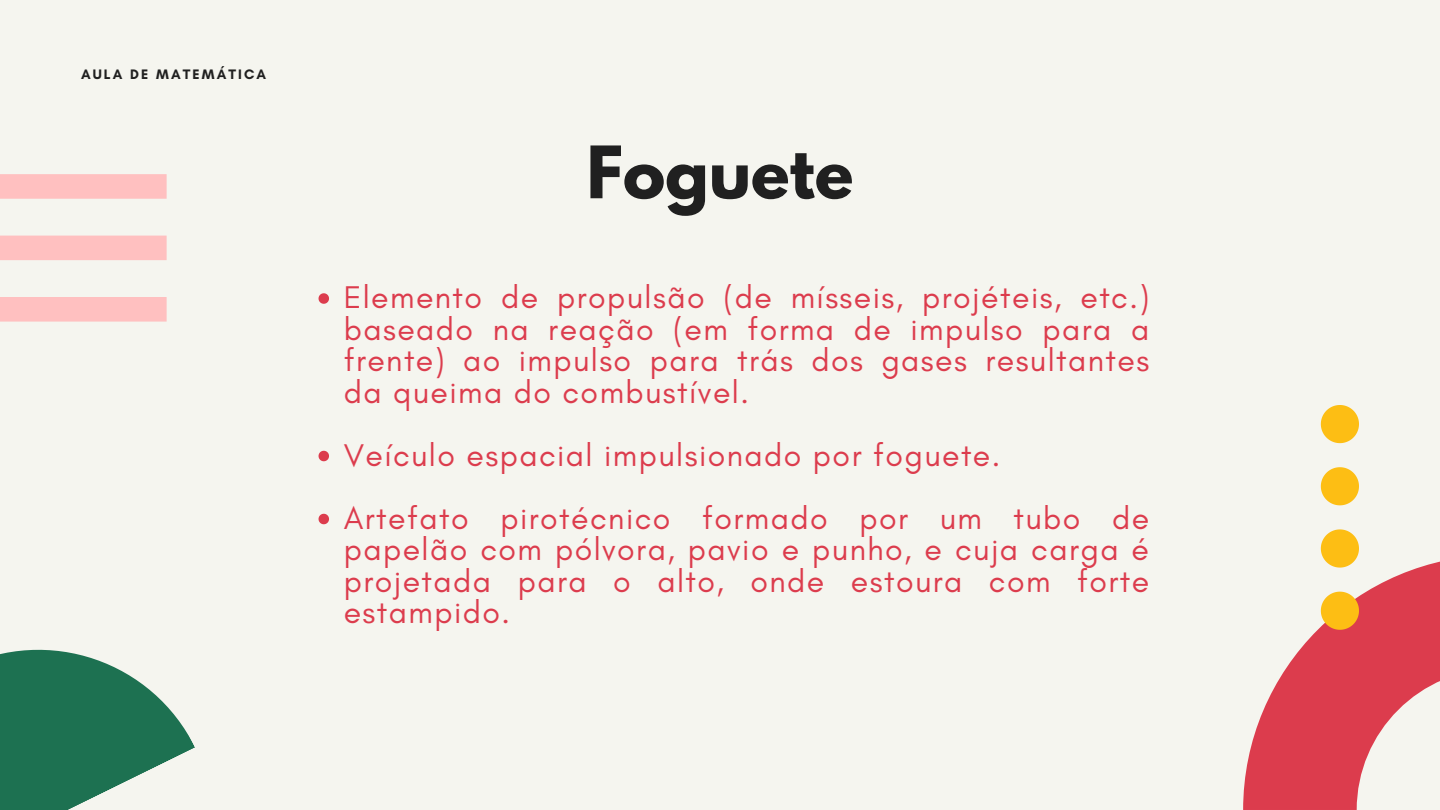
<style>
.page{position:relative;width:1440px;height:810px;background:#f5f5ef}
.page>*{position:absolute;margin:0;border:0;box-sizing:border-box;transform-origin:0 0}
.t1{font:700 64px "League Spartan";color:#202020}
.t2{font:32px/31.5px "Glacial Indifference";letter-spacing:.045em;color:#dc3c4d;text-align:justify}
.t3{font:700 14px "Glacial Indifference";letter-spacing:.15em;color:#202020}
</style>
<div class="page">
<svg style="left:319px;top:293px;width:10px;height:11px"></svg>
<svg style="left:319px;top:451px;width:10px;height:10px"></svg>
<svg style="left:319px;top:514px;width:10px;height:10px"></svg>
<svg style="left:0;top:174px;width:167px;height:148px"></svg>
<svg style="left:1243px;top:561px;width:197px;height:249px;fill:#dc3c4d"></svg>
<svg style="left:1321px;top:405px;width:38px;height:38px"></svg>
<svg style="left:1321px;top:529px;width:38px;height:39px"></svg>
<svg style="left:1321px;top:467px;width:38px;height:38px"></svg>
<svg style="left:1321px;top:592px;width:38px;height:38px"></svg>
<svg style="left:0;top:649px;width:195px;height:161px"></svg>
<p class="t3" style="left:81px;top:66px;width:187px">AULA DE MATEMÁTICA</p>
<p class="t1" style="left:587px;top:141px;width:268px">Foguete</p>
<p class="t2" style="left:344px;top:281px;width:807px">Elemento de propulsão (de mísseis, projéteis, etc.) baseado na reação (em forma de impulso para a frente) ao impulso para trás dos gases resultantes da queima do combustível.</p>
<p class="t2" style="left:344px;top:439px;width:658px">Veículo espacial impulsionado por foguete.</p>
<p class="t2" style="left:344px;top:502px;width:807px">Artefato pirotécnico formado por um tubo de papelão com pólvora, pavio e punho, e cuja carga é projetada para o alto, onde estoura com forte estampido.</p>
</div>
